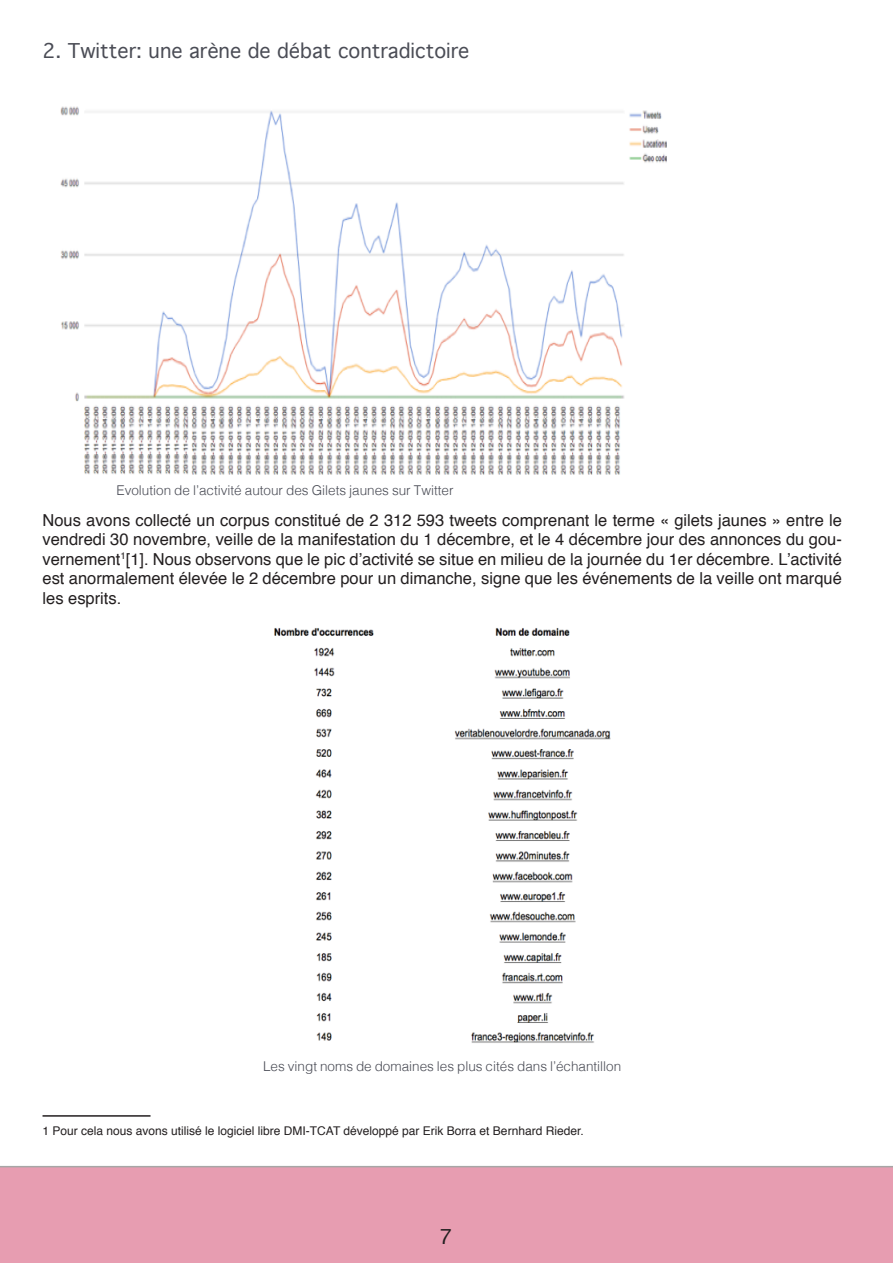
<style>
.page{position:relative;width:893px;height:1263px;background:#fff}
.page>*{position:absolute;margin:0;border:0;box-sizing:border-box;transform-origin:0 0}
.titre_2{font:19.5px "Geneva";color:#4a4c55}
.t1{font:19.5px "Geneva";color:#231f20}
.t2{font:16.5px/19.5px "Helvetica";color:#231f20;text-align:justify}
.légende{font:300 13.5px "Helvetica";color:#4a4c55}
.NBP{font:12px "Helvetica";color:#231f20}
</style>
<div class="page">
<div style="left:0;top:1166px;width:893px;height:97px;background:#e79db1"></div>
<hr style="left:43px;top:1115px;width:108px;height:2px;background:#231f20">
<img style="left:60px;top:106px;width:606px;height:369px">
<img style="left:274px;top:628px;width:337px;height:415px">
<p class="titre_2" style="left:43px;top:40px;width:428px">2. Twitter: une arène de débat contradictoire</p>
<p class="légende" style="left:116px;top:479px;width:339px">Evolution de l’activité autour des Gilets jaunes sur Twitter</p>
<p class="t2" style="left:43px;top:511px;width:801px">Nous avons collecté un corpus constitué de 2 312 593 tweets comprenant le terme « gilets jaunes » entre le vendredi 30 novembre, veille de la manifestation du 1 décembre, et le 4 décembre jour des annonces du gou&shy;vernement<sup>1</sup>[1]. Nous observons que le pic d’activité se situe en milieu de la journée du 1er décembre. L’activité est anormalement élevée le 2 décembre pour un dimanche, signe que les événements de la veille ont marqué les esprits.</p>
<p class="légende" style="left:263px;top:1055px;width:360px">Les vingt noms de domaines les plus cités dans l’échantillon</p>
<p class="NBP" style="left:43px;top:1122px;width:543px">1 Pour cela nous avons utilisé le logiciel libre DMI-TCAT développé par Erik Borra et Bernhard Rieder.</p>
<p class="t1" style="left:439px;top:1226px;width:15px">7</p>
</div>
